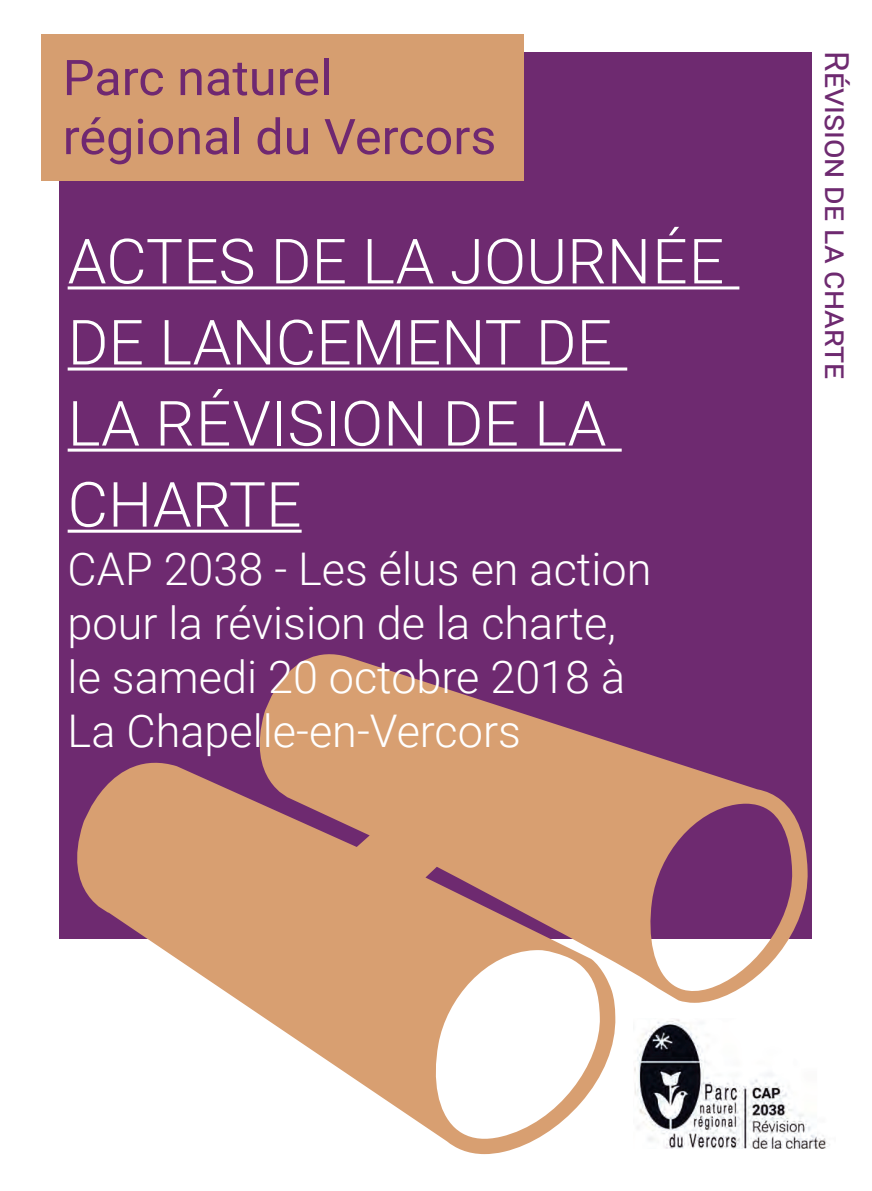
<style>
.page{position:relative;width:872px;height:1191px;background:#fff}
.page>*{position:absolute;margin:0;border:0;box-sizing:border-box;transform-origin:0 0}
.t1{font:300 62.4px/81px "Roboto";color:#fff}
.t2{font:300 45px/54px "Roboto";color:#fff}
.t3{font:33px "Roboto";color:#6e2a70}
</style>
<div class="page">
<div style="left:59px;top:53px;width:752px;height:885px;background:#6e2a70"></div>
<hr style="left:68px;top:286px;width:671px;height:3px;background:#fff">
<hr style="left:68px;top:367px;width:559px;height:3px;background:#fff">
<hr style="left:68px;top:448px;width:553px;height:3px;background:#fff">
<svg style="left:68px;top:529px;width:234px;height:4px"></svg>
<img style="left:809px;top:1126px;width:21px;height:22px">
<svg style="left:60px;top:654px;width:749px;height:500px"></svg>
<div style="left:41px;top:34px;width:482px;height:146px;background:#d69e70"></div>
<svg style="left:67px;top:60px;width:52px;height:36px"></svg>
<svg style="left:125px;top:69px;width:38px;height:27px"></svg>
<svg style="left:181px;top:69px;width:20px;height:26px"></svg>
<svg style="left:208px;top:63px;width:65px;height:33px"></svg>
<svg style="left:280px;top:69px;width:38px;height:27px"></svg>
<hr style="left:324px;top:58px;width:4px;height:37px;background:#6f2871">
<svg style="left:66px;top:117px;width:65px;height:47px"></svg>
<svg style="left:138px;top:119px;width:5px;height:35px"></svg>
<svg style="left:149px;top:128px;width:24px;height:27px"></svg>
<svg style="left:179px;top:128px;width:21px;height:26px"></svg>
<svg style="left:206px;top:128px;width:22px;height:27px"></svg>
<div style="left:234px;top:117px;width:5px;height:37px;background:#6f2871"></div>
<svg style="left:257px;top:117px;width:23px;height:38px"></svg>
<svg style="left:287px;top:128px;width:21px;height:27px"></svg>
<svg style="left:324px;top:119px;width:127px;height:36px"></svg>
<svg style="left:457px;top:128px;width:37px;height:27px"></svg>
<h1 class="t1" style="left:68px;top:218px;width:658px">ACTES DE LA JOURNÉE<br>DE LANCEMENT DE<br>LA RÉVISION DE LA<br>CHARTE</h1>
<p class="t2" style="left:68px;top:540px;width:585px">CAP 2038 - Les élus en action pour la révision de la charte, le samedi 20 octobre 2018 à<br>La Chapelle-en-Vercors</p>
<p class="t3" style="left:860px;top:51px;width:330px;rotate:90deg">Révision de la charte</p>
</div>
